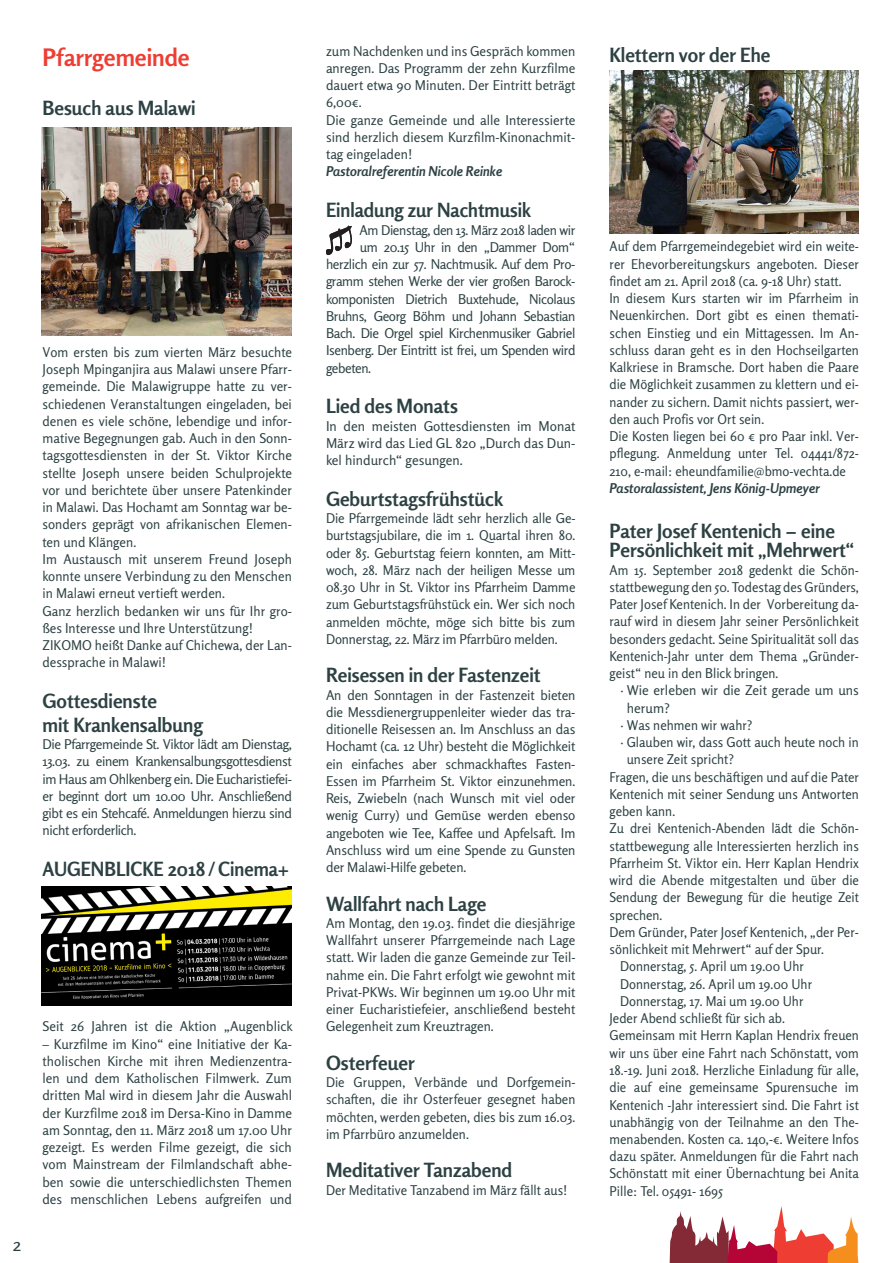
<style>
.page{position:relative;width:893px;height:1263px;background:#fff}
.page>*{position:absolute;margin:0;border:0;box-sizing:border-box;transform-origin:0 0}
.t1{font:700 24px "Rosario";color:#ee3e34}
.t2{font:700 19.5px/23.7px "Rosario";color:#2d4143}
.t3{font:18px "Rosario";color:#2d4143}
.t4{font:13.5px/17.2px "Rosario";color:#2d4143;text-align:justify}
.t5{font:13.5px/17.2px "Rosario";color:#2d4143;text-align:justify;scale:.96 1}
.t6{font:13.5px "Rosario";letter-spacing:-.03em;color:#2d4143}
.t7{font:italic 700 13.5px "Rosario";color:#2d4143}
</style>
<div class="page">
<svg style="left:669px;top:1206px;width:190px;height:57px"></svg>
<svg style="left:326px;top:226px;width:26px;height:29px"></svg>
<img style="left:42px;top:128px;width:249px;height:208px">
<img style="left:609px;top:71px;width:250px;height:163px">
<img style="left:42px;top:887px;width:249px;height:118px">
<h1 class="t1" style="left:43px;top:43px;width:149px">Pfarrgemeinde</h1>
<h2 class="t2" style="left:43px;top:96px;width:155px">Besuch aus Malawi</h2>
<p class="t4" style="left:43px;top:343px;width:251px;text-align:left">Vom ersten bis zum vierten März besuchte Joseph Mpinganjira aus Malawi unsere Pfarr&shy;gemeinde. Die Malawigruppe hatte zu ver&shy;schiedenen Veranstaltungen eingeladen, bei denen es viele schöne, lebendige und infor&shy;mative Begegnungen gab. Auch in den Sonn&shy;tagsgottesdiensten in der St. Viktor Kirche stellte Joseph unsere beiden Schulprojekte vor und berichtete über unsere Patenkinder in Malawi. Das Hochamt am Sonntag war be&shy;sonders geprägt von afrikanischen Elemen&shy;ten und Klängen.<br>Im Austausch mit unserem Freund Joseph konnte unsere Verbindung zu den Menschen in Malawi erneut vertieft werden.<br>Ganz herzlich bedanken wir uns für Ihr gro&shy;ßes Interesse und Ihre Unterstützung!<br>ZIKOMO heißt Danke auf Chichewa, der Lan&shy;dessprache in Malawi!</p>
<h2 class="t2" style="left:43px;top:689px;width:162px">Gottesdienste<br>mit Krankensalbung</h2>
<p class="t4" style="left:43px;top:736px;width:251px">Die Pfarrgemeinde St. Viktor lädt am Dienstag, 13.03. zu einem Krankensalbungsgottesdienst im Haus am Ohlkenberg ein. Die Eucharistiefei&shy;er beginnt dort um 10.00 Uhr. Anschließend gibt es ein Stehcafé. Anmeldungen hierzu sind nicht erforderlich.</p>
<h2 class="t2" style="left:43px;top:857px;width:248px">AUGENBLICKE 2018/Cinema+</h2>
<h3 class="t3" style="left:13px;top:1233px;width:10px">2</h3>
<p class="t4" style="left:43px;top:1018px;width:252px">Seit 26 Jahren ist die Aktion „Augenblick</p>
<p class="t4" style="left:43px;top:1035px;width:251px">– Kurzfilme im Kino“ eine Initiative der Ka&shy;tholischen Kirche mit ihren Medienzentra&shy;len und dem Katholischen Filmwerk. Zum dritten Mal wird in diesem Jahr die Auswahl der Kurzfilme 2018 im Dersa-Kino in Damme am Sonntag, den 11. März 2018 um 17.00 Uhr gezeigt. Es werden Filme gezeigt, die sich vom Mainstream der Filmlandschaft abhe&shy;ben sowie die unterschiedlichsten Themen des menschlichen Lebens aufgreifen und</p>
<p class="t4" style="left:326px;top:42px;width:251px;text-align:left">zum Nachdenken und ins Gespräch kommen anregen. Das Programm der zehn Kurzfilme dauert etwa 90 Minuten. Der Eintritt beträgt 6,00€.<br>Die ganze Gemeinde und alle Interessierte sind herzlich diesem Kurzfilm-Kinonachmit&shy;tag eingeladen!</p>
<p class="t7" style="left:326px;top:163px;width:178px">Pastoralreferentin Nicole Reinke</p>
<h2 class="t2" style="left:326px;top:198px;width:206px">Einladung zur Nachtmusik</h2>
<p class="t6" style="left:360px;top:222px;width:217px">Am Dienstag, den 13. März 2018 laden wir</p>
<p class="t6" style="left:360px;top:239px;width:217px">um 20.15 Uhr in den „Dammer Dom“</p>
<p class="t6" style="left:326px;top:256px;width:251px">herzlich ein zur 57. Nachtmusik. Auf dem Pro-</p>
<p class="t6" style="left:326px;top:273px;width:251px">gramm stehen Werke der vier großen Barock-</p>
<p class="t6" style="left:326px;top:291px;width:251px">komponisten Dietrich Buxtehude, Nicolaus</p>
<p class="t6" style="left:326px;top:308px;width:251px">Bruhns, Georg Böhm und Johann Sebastian</p>
<p class="t6" style="left:326px;top:325px;width:251px">Bach. Die Orgel spiel Kirchenmusiker Gabriel</p>
<p class="t6" style="left:326px;top:342px;width:251px">Isenberg. Der Eintritt ist frei, um Spenden wird</p>
<p class="t6" style="left:326px;top:360px;width:47px">gebeten.</p>
<h2 class="t2" style="left:326px;top:394px;width:133px">Lied des Monats</h2>
<p class="t4" style="left:326px;top:417px;width:251px">In den meisten Gottesdiensten im Monat März wird das Lied GL 820 „Durch das Dun&shy;kel hindurch“ gesungen.</p>
<h2 class="t2" style="left:326px;top:487px;width:179px">Geburtstagsfrühstück</h2>
<p class="t4" style="left:326px;top:510px;width:251px">Die Pfarrgemeinde lädt sehr herzlich alle Ge&shy;burtstagsjubilare, die im 1. Quartal ihren 80. oder 85. Geburtstag feiern konnten, am Mitt&shy;woch, 28. März nach der heiligen Messe um 08.30 Uhr in St. Viktor ins Pfarrheim Damme zum Geburtstagsfrühstück ein. Wer sich noch anmelden möchte, möge sich bitte bis zum Donnerstag, 22. März im Pfarrbüro melden.</p>
<h2 class="t2" style="left:326px;top:663px;width:216px">Reisessen in der Fastenzeit</h2>
<p class="t4" style="left:326px;top:686px;width:251px">An den Sonntagen in der Fastenzeit bieten die Messdienergruppenleiter wieder das tra&shy;ditionelle Reisessen an. Im Anschluss an das Hochamt (ca. 12 Uhr) besteht die Möglichkeit ein einfaches aber schmackhaftes Fasten-Essen im Pfarrheim St. Viktor einzunehmen.<br>Reis, Zwiebeln (nach Wunsch mit viel oder wenig Curry) und Gemüse werden ebenso angeboten wie Tee, Kaffee und Apfelsaft. Im Anschluss wird um eine Spende zu Gunsten der Malawi-Hilfe gebeten.</p>
<h2 class="t2" style="left:326px;top:891px;width:162px">Wallfahrt nach Lage</h2>
<p class="t4" style="left:326px;top:914px;width:251px">Am Montag, den 19.03. findet die diesjährige Wallfahrt unserer Pfarrgemeinde nach Lage statt. Wir laden die ganze Gemeinde zur Teil&shy;nahme ein. Die Fahrt erfolgt wie gewohnt mit Privat-PKWs. Wir beginnen um 19.00 Uhr mit einer Eucharistiefeier, anschließend besteht Gelegenheit zum Kreuztragen.</p>
<h2 class="t2" style="left:326px;top:1051px;width:90px">Osterfeuer</h2>
<p class="t5" style="left:326px;top:1074px;width:261px">Die Gruppen, Verbände und Dorfgemein&shy;schaften, die ihr Osterfeuer gesegnet haben möchten, werden gebeten, dies bis zum 16.03. im Pfarrbüro anzumelden.</p>
<h2 class="t2" style="left:326px;top:1158px;width:188px">Meditativer Tanzabend</h2>
<p class="t5" style="left:326px;top:1181px;width:253px">Der Meditative Tanzabend im März fällt aus!</p>
<h2 class="t2" style="left:609px;top:43px;width:162px">Klettern vor der Ehe</h2>
<p class="t5" style="left:609px;top:238px;width:261px;text-align:left">Auf dem Pfarrgemeindegebiet wird ein weite&shy;rer Ehevorbereitungskurs angeboten. Dieser findet am 21. April 2018 (ca. 9-18 Uhr) statt.<br>In diesem Kurs starten wir im Pfarrheim in Neuenkirchen. Dort gibt es einen themati&shy;schen Einstieg und ein Mittagessen. Im An&shy;schluss daran geht es in den Hochseilgarten Kalkriese in Bramsche. Dort haben die Paare die Möglichkeit zusammen zu klettern und ei&shy;nander zu sichern. Damit nichts passiert, wer&shy;den auch Profis vor Ort sein.<br>Die Kosten liegen bei 60 € pro Paar inkl. Ver&shy;pflegung. Anmeldung unter Tel. 04441/872- 210, e-mail: eheundfamilie@bmo-vechta.de</p>
<p class="t7" style="left:609px;top:480px;width:212px">Pastoralassistent, Jens König-Upmeyer</p>
<h2 class="t2" style="left:609px;top:521px;width:246px;line-height:19.5px">Pater Josef Kentenich – eine<br>Persönlichkeit mit „Mehrwert“</h2>
<p class="t5" style="left:609px;top:561px;width:261px">Am 15. September 2018 gedenkt die Schön&shy;stattbewegung den 50. Todestag des Gründers, Pater Josef Kentenich. In der Vorbereitung da&shy;rauf wird in diesem Jahr seiner Persönlichkeit besonders gedacht. Seine Spiritualität soll das Kentenich-Jahr unter dem Thema „Gründer&shy;geist“ neu in den Blick bringen.</p>
<p class="t5" style="left:620px;top:682px;width:250px">· Wie erleben wir die Zeit gerade um uns</p>
<p class="t4" style="left:627px;top:699px;width:45px">herum?</p>
<p class="t5" style="left:620px;top:716px;width:140px">· Was nehmen wir wahr?</p>
<p class="t5" style="left:620px;top:734px;width:250px">· Glauben wir, dass Gott auch heute noch in</p>
<p class="t5" style="left:627px;top:751px;width:113px">unsere Zeit spricht?</p>
<p class="t5" style="left:609px;top:768px;width:261px">Fragen, die uns beschäftigen und auf die Pater</p>
<p class="t5" style="left:609px;top:785px;width:261px">Kentenich mit seiner Sendung uns Antworten</p>
<p class="t5" style="left:609px;top:803px;width:70px">geben kann.</p>
<p class="t5" style="left:609px;top:820px;width:261px">Zu drei Kentenich-Abenden lädt die Schön-</p>
<p class="t5" style="left:609px;top:837px;width:261px">stattbewegung alle Interessierten herzlich ins</p>
<p class="t5" style="left:609px;top:854px;width:261px">Pfarrheim St. Viktor ein. Herr Kaplan Hendrix</p>
<p class="t5" style="left:609px;top:872px;width:261px">wird die Abende mitgestalten und über die</p>
<p class="t5" style="left:609px;top:889px;width:261px">Sendung der Bewegung für die heutige Zeit</p>
<p class="t5" style="left:609px;top:906px;width:57px">sprechen.</p>
<p class="t5" style="left:609px;top:923px;width:261px">Dem Gründer, Pater Josef Kentenich, „der Per-</p>
<p class="t5" style="left:609px;top:941px;width:225px">sönlichkeit mit Mehrwert“ auf der Spur.</p>
<p class="t5" style="left:620px;top:958px;width:193px">Donnerstag, 5. April um 19.00 Uhr</p>
<p class="t5" style="left:620px;top:975px;width:202px">Donnerstag, 26. April um 19.00 Uhr</p>
<p class="t5" style="left:620px;top:992px;width:193px">Donnerstag, 17. Mai um 19.00 Uhr</p>
<p class="t5" style="left:609px;top:1010px;width:184px">Jeder Abend schließt für sich ab.</p>
<p class="t5" style="left:609px;top:1027px;width:261px">Gemeinsam mit Herrn Kaplan Hendrix freuen</p>
<p class="t5" style="left:609px;top:1044px;width:261px">wir uns über eine Fahrt nach Schönstatt, vom</p>
<p class="t5" style="left:609px;top:1061px;width:261px">18.-19. Juni 2018. Herzliche Einladung für alle,</p>
<p class="t5" style="left:609px;top:1079px;width:261px">die auf eine gemeinsame Spurensuche im</p>
<p class="t5" style="left:609px;top:1096px;width:261px">Kentenich -Jahr interessiert sind. Die Fahrt ist</p>
<p class="t5" style="left:609px;top:1113px;width:261px">unabhängig von der Teilnahme an den The-</p>
<p class="t5" style="left:609px;top:1130px;width:261px">menabenden. Kosten ca. 140,-€. Weitere Infos</p>
<p class="t5" style="left:609px;top:1148px;width:261px">dazu später. Anmeldungen für die Fahrt nach</p>
<p class="t5" style="left:609px;top:1165px;width:261px">Schönstatt mit einer Übernachtung bei Anita</p>
<p class="t5" style="left:609px;top:1182px;width:120px">Pille: Tel. 05491- 1695</p>
</div>
